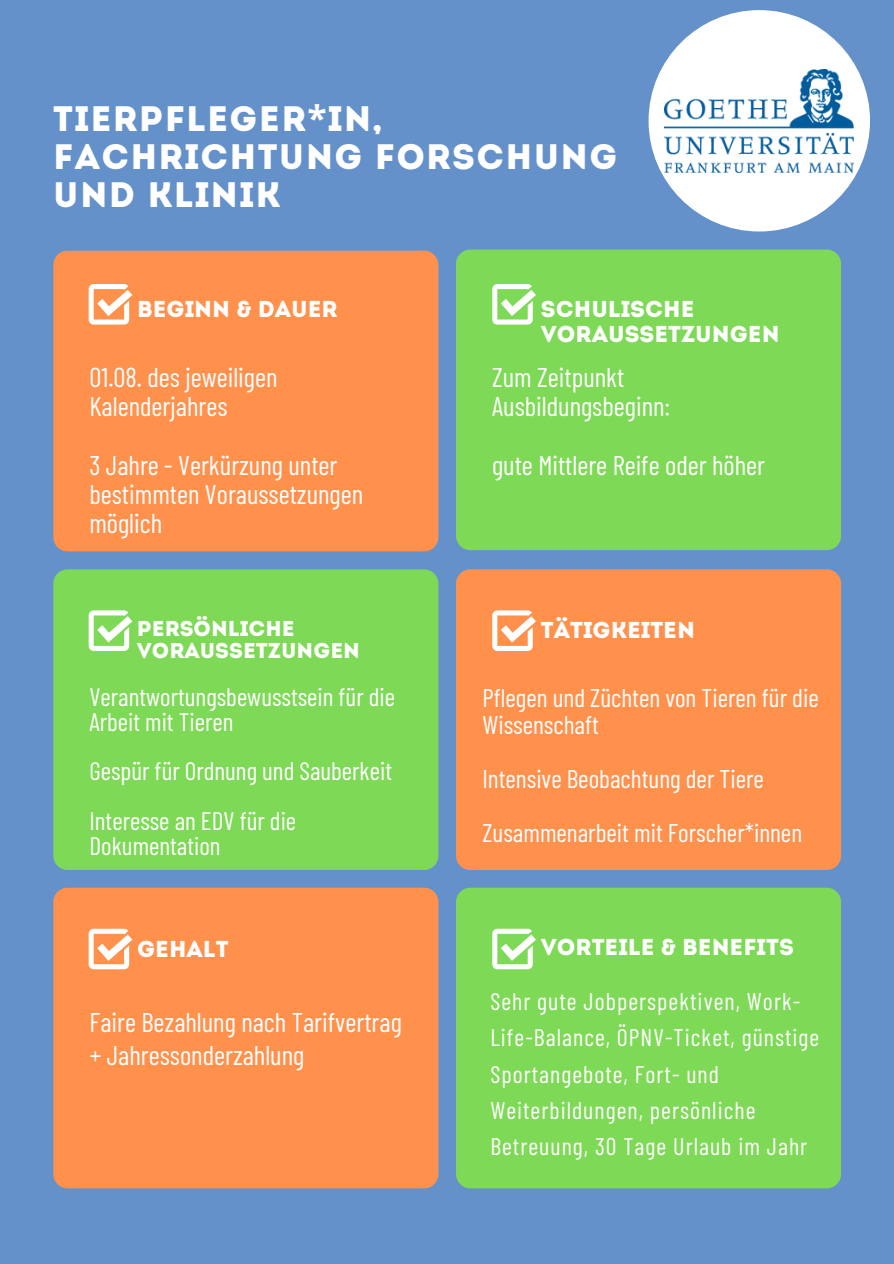
<style>
.page{position:relative;width:894px;height:1264px;background:#fff}
.page>*{position:absolute;margin:0;border:0;box-sizing:border-box;transform-origin:0 0}
.t1{font:35.4px/38.2px "Intro";letter-spacing:.035em;color:#fff}
.t2{font:27px/29.2px "Barlow Condensed";color:#fff}
.t3{font:25.5px/27px "Barlow Condensed";color:#fff}
.t4{font:25.35px/24.8px "Barlow Condensed";color:#fff}
.t5{font:24px/36px "Barlow Condensed";letter-spacing:.045em;color:#fff}
.t6{font:22.95px/24.9px "Intro";color:#fff}
.t7{font:21.45px/22.5px "Intro";color:#fff}
.s1{font-family:"Noto Sans";font-weight:700}
</style>
<div class="page">
<div style="left:0;top:0;width:893px;height:1263px;background:#6591ca"></div>
<div style="left:648px;top:10px;width:221px;height:221px;background:#fff;border-radius:50%"></div>
<div style="left:53px;top:251px;width:385px;height:300px;background:#ff914d;border-radius:14px"></div>
<div style="left:53px;top:569px;width:385px;height:301px;background:#7ed957;border-radius:14px"></div>
<div style="left:53px;top:887px;width:385px;height:301px;background:#ff914d;border-radius:14px"></div>
<div style="left:456px;top:249px;width:384px;height:301px;background:#7ed957;border-radius:14px"></div>
<div style="left:456px;top:569px;width:384px;height:301px;background:#ff914d;border-radius:14px"></div>
<div style="left:456px;top:887px;width:384px;height:301px;background:#7ed957;border-radius:14px"></div>
<svg style="left:89px;top:284px;width:43px;height:40px"></svg>
<svg style="left:89px;top:610px;width:43px;height:41px"></svg>
<svg style="left:89px;top:928px;width:43px;height:41px"></svg>
<svg style="left:492px;top:284px;width:44px;height:40px"></svg>
<svg style="left:492px;top:610px;width:44px;height:41px"></svg>
<svg style="left:492px;top:928px;width:44px;height:41px"></svg>
<img style="left:664px;top:69px;width:189px;height:104px">
<p class="t1" style="left:53px;top:103px;width:565px">TIERPFLEGER<span class="s1">*</span>IN,<br>FACHRICHTUNG FORSCHUNG<br>UND KLINIK</p>
<p class="t6" style="left:137px;top:299px;width:202px">BEGINN &amp; DAUER</p>
<p class="t2" style="left:89px;top:361px;width:189px">01.08. des jeweiligen<br>Kalenderjahres</p>
<p class="t2" style="left:89px;top:449px;width:275px">3 Jahre - Verkürzung unter bestimmten Voraussetzungen möglich</p>
<p class="t7" style="left:137px;top:619px;width:224px">PERSÖNLICHE<br>VORAUSSETZUNGEN</p>
<p class="t4" style="left:89px;top:683px;width:307px">Verantwortungsbewusstsein für die<br>Arbeit mit Tieren</p>
<p class="t4" style="left:89px;top:757px;width:304px">Gespür für Ordnung und Sauberkeit</p>
<p class="t4" style="left:89px;top:807px;width:208px">Interesse an EDV für die<br>Dokumentation</p>
<p class="t6" style="left:137px;top:938px;width:93px">GEHALT</p>
<p class="t2" style="left:89px;top:1004px;width:314px;line-height:32.7px">Faire Bezahlung nach Tarifvertrag + Jahressonderzahlung</p>
<p class="t6" style="left:540px;top:299px;width:240px">SCHULISCHE<br>VORAUSSETZUNGEN</p>
<p class="t2" style="left:492px;top:361px;width:180px">Zum Zeitpunkt<br>Ausbildungsbeginn:</p>
<p class="t2" style="left:492px;top:449px;width:274px">gute Mittlere Reife oder höher</p>
<p class="t6" style="left:540px;top:620px;width:156px">TÄTIGKEITEN</p>
<p class="t3" style="left:482px;top:683px;width:338px">Pflegen und Züchten von Tieren für die<br>Wissenschaft</p>
<p class="t3" style="left:482px;top:764px;width:283px">Intensive Beobachtung der Tiere</p>
<p class="t3" style="left:482px;top:818px;width:321px">Zusammenarbeit mit Forscher*innen</p>
<p class="t6" style="left:540px;top:936px;width:254px">VORTEILE &amp; BENEFITS</p>
<p class="t5" style="left:490px;top:982px;width:330px">Sehr gute Jobperspektiven, Work-<br>Life-Balance, ÖPNV-Ticket, günstige<br>Sportangebote, Fort- und<br>Weiterbildungen, persönliche<br>Betreuung, 30 Tage Urlaub im Jahr</p>
</div>
